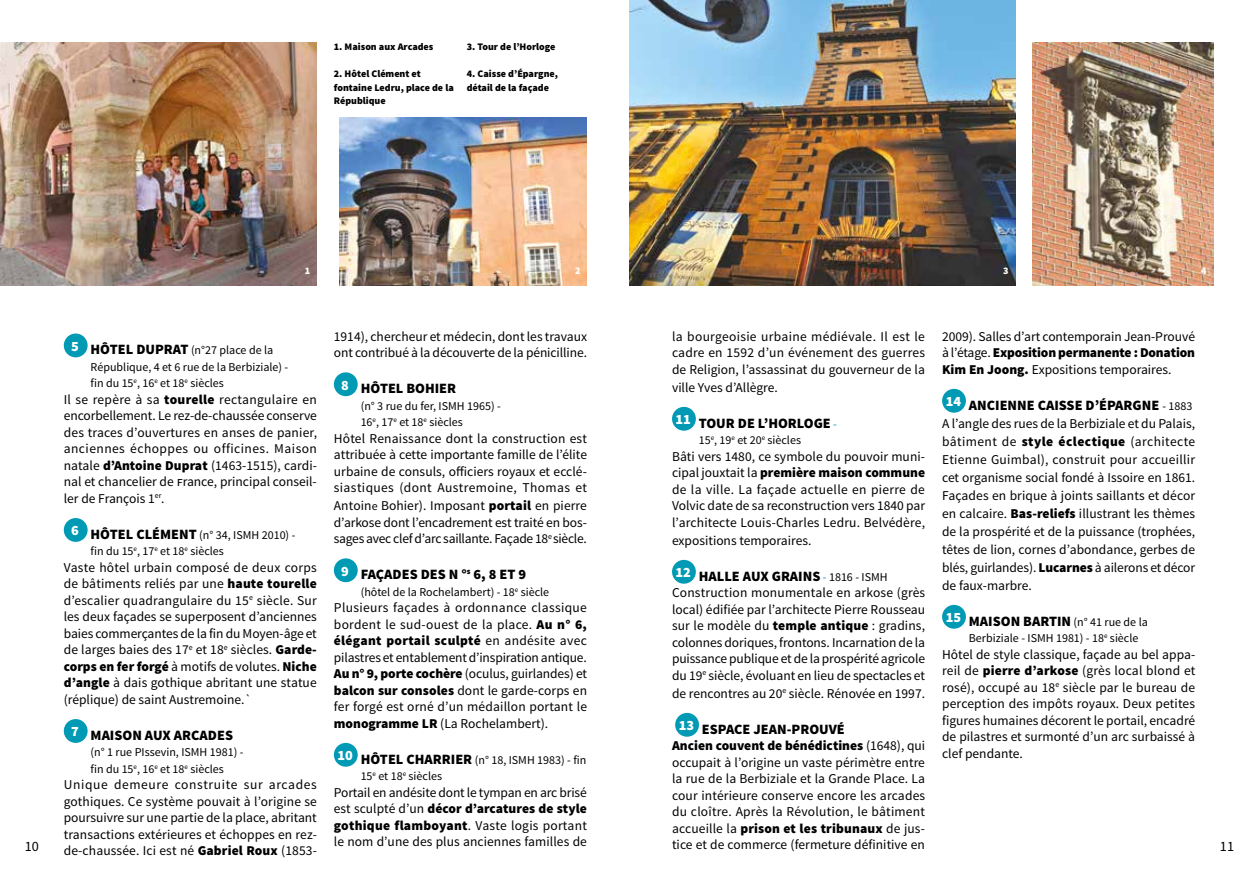
<style>
.page{position:relative;width:1259px;height:893px;background:#fff}
.page>*{position:absolute;margin:0;border:0;box-sizing:border-box;transform-origin:0 0}
.t1{font:900 14.25px "Source Sans Pro";color:#000}
.t2{font:14.25px "Source Sans Pro";color:#000}
.t3{font:13.5px/16.5px "Source Sans Pro";color:#000;text-align:justify}
.t4{font:12px/16.5px "Source Sans Pro";color:#000}
.t5{font:900 10.05px/13.5px "Source Sans Pro";color:#000}
.t6{font:900 10.05px "Source Sans Pro";color:#fff}
.s1{font-size:12px}
.s2{font-weight:900}
.s3{font-weight:900;font-size:14.25px}
.s4{font-weight:400;font-size:12px}
.s5{font-weight:400;font-size:12px;color:#009ab5}
</style>
<div class="page">
<div style="left:64px;top:334px;width:24px;height:23px;background:#009ab5;border-radius:50%"></div>
<div style="left:64px;top:518px;width:24px;height:24px;background:#009ab5;border-radius:50%"></div>
<div style="left:64px;top:719px;width:24px;height:24px;background:#009ab5;border-radius:50%"></div>
<div style="left:672px;top:407px;width:24px;height:24px;background:#009ab5;border-radius:50%"></div>
<div style="left:672px;top:560px;width:24px;height:24px;background:#009ab5;border-radius:50%"></div>
<div style="left:675px;top:713px;width:24px;height:24px;background:#009ab5;border-radius:50%"></div>
<div style="left:334px;top:372px;width:24px;height:24px;background:#009ab5;border-radius:50%"></div>
<div style="left:334px;top:558px;width:24px;height:24px;background:#009ab5;border-radius:50%"></div>
<div style="left:334px;top:743px;width:24px;height:24px;background:#009ab5;border-radius:50%"></div>
<div style="left:942px;top:389px;width:24px;height:24px;background:#009ab5;border-radius:50%"></div>
<div style="left:942px;top:605px;width:24px;height:24px;background:#009ab5;border-radius:50%"></div>
<img style="left:0;top:43px;width:317px;height:243px">
<img style="left:339px;top:117px;width:248px;height:169px">
<img style="left:1032px;top:43px;width:181px;height:243px">
<img style="left:629px;top:0;width:386px;height:286px">
<p class="t5" style="left:334px;top:40px;width:101px">1. Maison aux Arcades</p>
<p class="t5" style="left:334px;top:67px;width:121px">2. Hôtel Clément et fontaine Ledru, place de la<br>République</p>
<p class="t5" style="left:467px;top:40px;width:90px">3. Tour de l’Horloge</p>
<p class="t5" style="left:467px;top:67px;width:93px">4. Caisse d’Épargne, détail de la façade</p>
<p class="t6" style="left:305px;top:264px;width:7px">1</p>
<p class="t6" style="left:575px;top:264px;width:7px">2</p>
<p class="t6" style="left:1003px;top:264px;width:7px">3</p>
<p class="t6" style="left:1201px;top:264px;width:7px">4</p>
<p class="t3" style="left:334px;top:328px;width:255px">1914), chercheur et médecin, dont les travaux ont contribué à la découverte de la pénicilline.</p>
<p class="t1" style="left:341px;top:379px;width:116px"><sup>8</sup> HÔTEL BOHIER</p>
<p class="t4" style="left:361px;top:398px;width:142px">(n° 3 rue du fer, ISMH 1965) -<br>16<sup>e</sup>, 17<sup>e</sup> et 18<sup>e</sup> siècles</p>
<p class="t3" style="left:334px;top:430px;width:255px">Hôtel Renaissance dont la construction est attribuée à cette importante famille de l’élite urbaine de consuls, officiers royaux et ecclé&shy;siastiques (dont Austremoine, Thomas et</p>
<p class="t3" style="left:334px;top:498px;width:254px">Antoin<span class="s1">e</span> Bohier). Imposant <span class="s2">portail</span> en pierre d’arkose dont l’encadrement est traité en bos&shy;sages avec clef d’arc saillante. Façade 18<sup>e</sup> siècle.</p>
<p class="t1" style="left:341px;top:565px;width:186px"><sup>9</sup> FAÇADES DES N °<sup>s</sup> 6, 8 ET 9</p>
<p class="t4" style="left:361px;top:584px;width:190px">(hôtel de la Rochelambert) - 18<sup>e</sup> siècle</p>
<p class="t3" style="left:334px;top:600px;width:255px">Plusieurs façades à ordonnance classique bordent le sud-ouest de la place. <span class="s2">Au n° 6, élégant portail sculpté</span> en andésite avec pilastres et entablement d’inspiration antique.<br><span class="s2">Au n° 9, porte cochère</span> (oculus, guirlandes) et <span class="s2">balcon sur consoles</span> dont le garde-corps en fer forgé est orné d’un médaillon portant le <span class="s2">monogramme LR</span> (La Rochelambert).</p>
<p class="t4" style="left:361px;top:752px;width:227px;text-indent:-23px"><sup>10</sup> <span class="s3">HÔTEL CHARRIER</span> (n° 18, ISMH 1983) - fin<br>15<sup>e</sup> et 18<sup>e</sup> siècles</p>
<p class="t3" style="left:334px;top:784px;width:254px">Portail en andésite dont le tympan en arc brisé est sculpté d’un <span class="s2">décor d’arcatures de style gothique flamboyant</span>. Vaste logis portant le nom d’une des plus anciennes familles de</p>
<p class="t3" style="left:942px;top:328px;width:254px">2009). Salles d’art contemporain Jean-Prouvé à l’étage. <span class="s2">Exposition permanente : Donation Kim En Joong.</span> Expositions temporaires.</p>
<p class="t1" style="left:945px;top:396px;width:248px"><sup>14</sup> ANCIENNE CAISSE D’ÉPARGNE <span class="s4">- 1883</span></p>
<p class="t3" style="left:942px;top:414px;width:255px;line-height:18px">A l’angle des rues de la Berbiziale et du Palais, bâtiment de <span class="s2">style éclectique</span> (architecte Etienne Guimbal), construit pour accueillir cet organisme social fondé à Issoire en 1861.<br>Façades en brique à joints saillants et décor en calcaire. <span class="s2">Bas-reliefs</span> illustrant les thèmes de la prospérité et de la puissance (trophées, têtes de lion, cornes d’abondance, gerbes de blés, guirlandes). <span class="s2">Lucarnes</span> à ailerons et décor de faux-marbre.</p>
<p class="t1" style="left:945px;top:612px;width:204px"><sup>15</sup> MAISON BARTIN <span class="s4">(n° 41 rue de la</span></p>
<p class="t4" style="left:969px;top:630px;width:171px">Berbiziale - ISMH 1981) - 18<sup>e</sup> siècle</p>
<p class="t3" style="left:942px;top:646px;width:255px">Hôtel de style classique, façade au bel appa&shy;reil de <span class="s2">pierre d’arkose</span> (grès local blond et rosé), occupé au 18<sup>e</sup> siècle par le bureau de perception des impôts royaux. Deux petites figures humaines décorent le portail, encadré de pilastres et surmonté d’un arc surbaissé à clef pendante.</p>
<p class="t3" style="left:672px;top:328px;width:254px">la bourgeoisie urbaine médiévale. Il est le cadre en 1592 d’un événement des guerres de Religion, l’assassinat du gouverneur de la</p>
<p class="t3" style="left:672px;top:379px;width:107px">ville Yves d’Allègre.</p>
<p class="t1" style="left:675px;top:414px;width:163px"><sup>11</sup> TOUR DE L’HORLOGE <span class="s5">-</span></p>
<p class="t4" style="left:699px;top:432px;width:104px">15<sup>e</sup>, 19<sup>e</sup> et 20<sup>e</sup> siècles</p>
<p class="t3" style="left:672px;top:448px;width:255px">Bâti vers 1480, ce symbole du pouvoir muni&shy;cipal jouxtait la <span class="s2">première maison commune </span>de la ville. La façade actuelle en pierre de Volvic date de sa reconstruction vers 1840 par l’architecte Louis-Charles Ledru. Belvédère,</p>
<p class="t3" style="left:672px;top:532px;width:141px">expositions temporaires.</p>
<p class="t1" style="left:675px;top:567px;width:213px"><sup>12</sup> HALLE AUX GRAINS <span class="s5">-</span> <span class="s4">1816 - ISMH</span></p>
<p class="t3" style="left:672px;top:585px;width:255px">Construction monumentale en arkose (grès local) édifiée par l’architecte Pierre Rousseau sur le modèle du <span class="s2">temple antique</span> : gradins, colonnes doriques, frontons. Incarnation de la puissance publique et de la prospérité agricole du 19<sup>e</sup> siècle, évoluant en lieu de spectacles et</p>
<p class="t3" style="left:672px;top:685px;width:254px">de rencontres au 20<sup>e</sup> siècle. Rénovée en 1997.</p>
<p class="t1" style="left:679px;top:720px;width:167px"><sup>13</sup> ESPACE JEAN-PROUVÉ</p>
<p class="t3" style="left:672px;top:738px;width:255px"><span class="s2">Ancien couvent de bénédictines</span> (1648), qui occupait à l’origine un vaste périmètre entre la rue de la Berbiziale et la Grande Place. La cour intérieure conserve encore les arcades du cloître. Après la Révolution, le bâtiment accueille la <span class="s2">prison et les tribunaux</span> de jus&shy;tice et de commerce (fermeture définitive en</p>
<p class="t4" style="left:91px;top:342px;width:199px;text-indent:-19px"><sup>5</sup> <span class="s3">HÔTEL DUPRAT</span> (n°27 place de la<br>République, 4 et 6 rue de la Berbiziale) - fin du 15<sup>e</sup>, 16<sup>e</sup> et 18<sup>e</sup> siècles</p>
<p class="t3" style="left:64px;top:391px;width:255px">Il se repère à sa <span class="s2">tourelle</span> rectangulaire en encorbellement. Le rez-de-chaussée conserve des traces d’ouvertures en anses de panier, anciennes échoppes ou officines. Maison natale <span class="s2">d’Antoine Duprat</span> (1463-1515), cardi&shy;nal et chancelier de France, principal conseil&shy;ler de François 1<sup>er</sup>.</p>
<p class="t4" style="left:91px;top:527px;width:206px;text-indent:-19px"><sup>6</sup> <span class="s3">HÔTEL CLÉMENT</span> (n° 34, ISMH 2010) - fin du 15<sup>e</sup>, 17<sup>e</sup> et 18<sup>e</sup> siècles</p>
<p class="t3" style="left:64px;top:559px;width:255px">Vaste hôtel urbain composé de deux corps de bâtiments reliés par une <span class="s2">haute tourelle </span>d’escalier quadrangulaire du 15<sup>e</sup> siècle. Sur les deux façades se superposent d’anciennes baies commerçantes de la fin du Moyen-âge et de larges baies des 17<sup>e</sup> et 18<sup>e</sup> siècles. <span class="s2">Garde&shy;corps en fer forgé</span> à motifs de volutes. <span class="s2">Niche d’angle</span> à dais gothique abritant une statue (réplique) de saint Austremoine.`</p>
<p class="t1" style="left:71px;top:726px;width:163px"><sup>7</sup> MAISON AUX ARCADES</p>
<p class="t4" style="left:91px;top:744px;width:154px">(n° 1 rue PIssevin, ISMH 1981) - fin du 15<sup>e</sup>, 16<sup>e</sup> et 18<sup>e</sup> siècles</p>
<p class="t3" style="left:64px;top:777px;width:255px">Unique demeure construite sur arcades gothiques. Ce système pouvait à l’origine se poursuivre sur une partie de la place, abritant transactions extérieures et échoppes en rez&shy;de-chaussée. Ici est né <span class="s2">Gabriel Roux</span> (1853-</p>
<p class="t2" style="left:25px;top:837px;width:16px">10</p>
<p class="t2" style="left:1220px;top:837px;width:16px">11</p>
</div>
